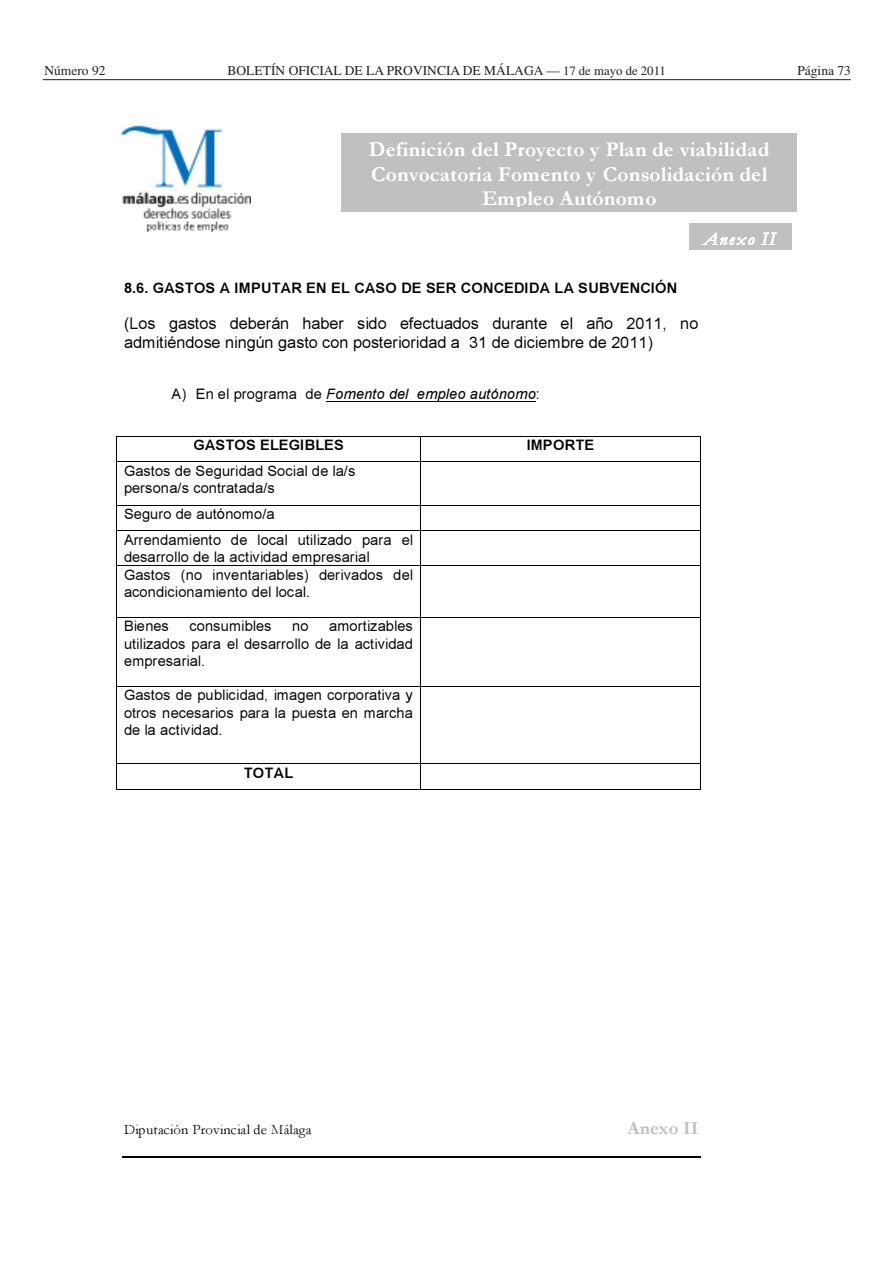
<style>
.page{position:relative;width:893px;height:1263px;background:#fff}
.page>*{position:absolute;margin:0;border:0;box-sizing:border-box;transform-origin:0 0}
.t1{font:21.45px/24.3px "Garamond Bold+T42+JWCSTN";letter-spacing:.005em;color:#fff;text-align:center}
.t2{font:18.75px "Garamond Bold+T42+JWCSTN";color:#c0c0c0}
.t3{font:18.75px "Garamond Italic+T42+ADDXTG";letter-spacing:.085em;color:#fff}
.t4{font:16.2px/18.5px "Arial MT+T42+CXXMPR";letter-spacing:.005em;color:#000}
.t5{font:14.55px/17.1px "Arial MT+T42+CXXMPR";color:#000}
.t6{font:14.55px "Arial Bold MT+T42+SEJJQZ";letter-spacing:.01em;color:#000}
.t7{font:14.55px "Arial Italic MT+T42+IOCUVD";color:#000}
.t8{font:14.55px "Garamond+T42+XKKHZM";color:#000}
.t9{font:13.5px "Times";color:#231f20}
.s1{font-size:12.75px}
.s2{color:#fff}
.s3{font-family:"Arial MT+T42+CXXMPR"}
</style>
<div class="page">
<hr style="left:43px;top:79px;width:808px;height:1px;background:#231f20">
<img style="left:121px;top:125px;width:129px;height:107px">
<hr style="left:122px;top:1156px;width:578px;height:2px;background:#000">
<div style="left:341px;top:133px;width:455px;height:78px;background:#c0c0c0"></div>
<div style="left:689px;top:224px;width:102px;height:26px;background:#c0c0c0"></div>
<hr style="left:326px;top:401px;width:210px;height:1px;background:#000">
<hr style="left:117px;top:436px;width:303px;height:1px;background:#000">
<hr style="left:421px;top:436px;width:279px;height:1px;background:#000">
<svg style="left:116px;top:436px;width:1px;height:26px"></svg>
<hr style="left:117px;top:462px;width:303px;height:1px;background:#000">
<svg style="left:420px;top:436px;width:1px;height:26px"></svg>
<hr style="left:421px;top:462px;width:279px;height:1px;background:#000">
<svg style="left:700px;top:436px;width:1px;height:26px"></svg>
<hr style="left:116px;top:462px;width:1px;height:43px;background:#000">
<hr style="left:420px;top:462px;width:1px;height:43px;background:#000">
<hr style="left:700px;top:462px;width:1px;height:43px;background:#000">
<hr style="left:117px;top:505px;width:303px;height:1px;background:#000">
<hr style="left:421px;top:505px;width:279px;height:1px;background:#000">
<svg style="left:116px;top:505px;width:1px;height:26px"></svg>
<hr style="left:117px;top:530px;width:303px;height:1px;background:#000">
<svg style="left:420px;top:505px;width:1px;height:26px"></svg>
<hr style="left:421px;top:530px;width:279px;height:1px;background:#000">
<svg style="left:700px;top:505px;width:1px;height:26px"></svg>
<hr style="left:116px;top:531px;width:1px;height:34px;background:#000">
<hr style="left:420px;top:531px;width:1px;height:34px;background:#000">
<hr style="left:700px;top:531px;width:1px;height:34px;background:#000">
<hr style="left:117px;top:565px;width:303px;height:1px;background:#000">
<hr style="left:421px;top:565px;width:279px;height:1px;background:#000">
<hr style="left:116px;top:566px;width:1px;height:51px;background:#000">
<hr style="left:420px;top:566px;width:1px;height:51px;background:#000">
<hr style="left:700px;top:566px;width:1px;height:51px;background:#000">
<hr style="left:117px;top:617px;width:303px;height:1px;background:#000">
<hr style="left:421px;top:617px;width:279px;height:1px;background:#000">
<hr style="left:116px;top:618px;width:1px;height:68px;background:#000">
<hr style="left:420px;top:618px;width:1px;height:68px;background:#000">
<hr style="left:700px;top:618px;width:1px;height:68px;background:#000">
<hr style="left:117px;top:686px;width:303px;height:1px;background:#000">
<hr style="left:421px;top:686px;width:279px;height:1px;background:#000">
<hr style="left:116px;top:687px;width:1px;height:76px;background:#000">
<hr style="left:420px;top:687px;width:1px;height:76px;background:#000">
<hr style="left:700px;top:687px;width:1px;height:76px;background:#000">
<hr style="left:117px;top:763px;width:303px;height:1px;background:#000">
<hr style="left:421px;top:763px;width:279px;height:1px;background:#000">
<svg style="left:116px;top:763px;width:1px;height:27px"></svg>
<hr style="left:117px;top:789px;width:303px;height:1px;background:#000">
<svg style="left:420px;top:763px;width:1px;height:27px"></svg>
<hr style="left:421px;top:789px;width:279px;height:1px;background:#000">
<svg style="left:700px;top:763px;width:1px;height:27px"></svg>
<p class="t9" style="left:44px;top:65px;width:63px">Número 92</p>
<p class="t9" style="left:228px;top:65px;width:440px">BOLETÍN OFICIAL DE LA PROVINCIA DE MÁLAGA — <span class="s1">17 de mayo de 2011</span></p>
<p class="t9" style="left:797px;top:65px;width:62px">Página 73<span class="s2">#</span></p>
<h1 class="t1" style="left:369px;top:140px;width:402px">Definición del Proyecto y Plan de viabilidad<br>Convocatoria Fomento y Consolidación del<br>Empleo Autónomo</h1>
<p class="t3" style="left:703px;top:227px;width:73px">Anexo II</p>
<p class="t6" style="left:124px;top:280px;width:555px">8.6. GASTOS A IMPUTAR EN EL CASO DE SER CONCEDIDA LA SUBVENCIÓN</p>
<p class="t4" style="left:124px;top:316px;width:576px">(Los gastos deberán haber sido efectuados durante el año 2011, no admitiéndose ningún gasto con posterioridad a 31 de diciembre de 2011)</p>
<p class="t7" style="left:172px;top:389px;width:370px"><span class="s3">A) En el programa de</span> Fomento del empleo autónomo<span class="s3">:</span></p>
<p class="t6" style="left:193px;top:436px;width:152px">GASTOS ELEGIBLES</p>
<p class="t6" style="left:527px;top:436px;width:69px">IMPORTE</p>
<p class="t5" style="left:124px;top:464px;width:233px">Gastos de Seguridad Social de la/s persona/s contratada/s</p>
<p class="t5" style="left:124px;top:502px;width:290px;line-height:25.7px">Seguro de autónomo/a<br>Arrendamiento de local utilizado para el</p>
<p class="t5" style="left:124px;top:549px;width:290px;line-height:17.5px">desarrollo de la actividad empresarial<br>Gastos (no inventariables) derivados del acondicionamiento del local.</p>
<p class="t5" style="left:124px;top:619px;width:46px">Bienes</p>
<p class="t5" style="left:189px;top:619px;width:84px">consumibles</p>
<p class="t5" style="left:292px;top:619px;width:18px">no</p>
<p class="t5" style="left:124px;top:619px;width:290px;text-align:justify;text-indent:205px">amortizables utilizados para el desarrollo de la actividad empresarial.</p>
<p class="t5" style="left:124px;top:688px;width:291px;text-align:justify">Gastos de publicidad, imagen corporativa y otros necesarios para la puesta en marcha de la actividad.</p>
<p class="t6" style="left:244px;top:764px;width:51px">TOTAL</p>
<p class="t8" style="left:124px;top:1125px;width:189px">Diputación Provincial de Málaga</p>
<p class="t2" style="left:627px;top:1122px;width:72px">Anexo II</p>
</div>
